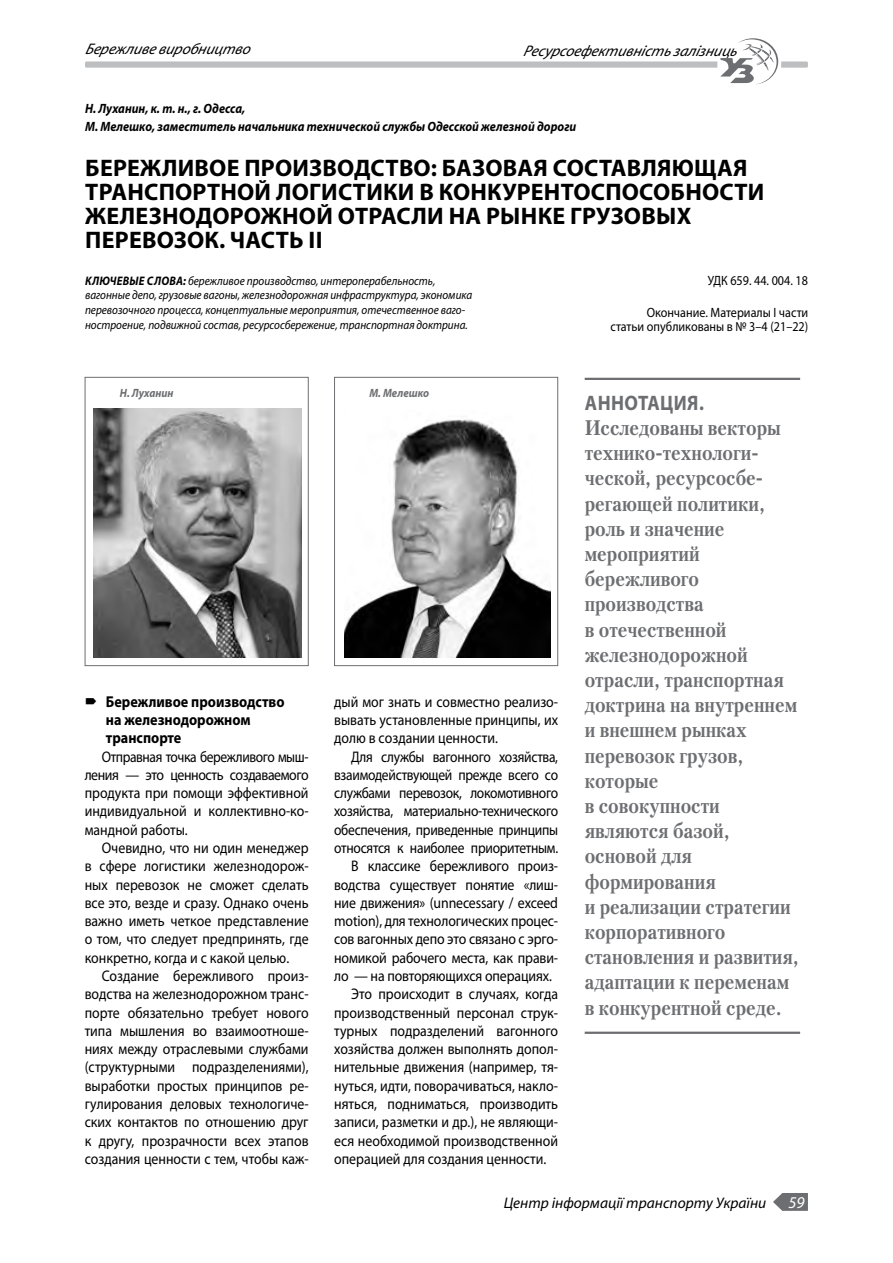
<style>
.page{position:relative;width:893px;height:1263px;background:#fff}
.page>*{position:absolute;margin:0;border:0;box-sizing:border-box;transform-origin:0 0}
.t1{font:700 24px/24px "Myriad Pro";letter-spacing:.01em;color:#000}
.t2{font:700 21px/25.2px "Petersburg C";color:#6d6e71;scale:.9 1}
.t3{font:700 21px "Myriad Pro";color:#6d6e71;scale:.9 1}
.t4{font:italic 16.5px "Myriad Pro";color:#fff}
.t5{font:700 15.75px/18.3px "Myriad Pro";color:#000;scale:.9 1}
.t6{font:15.3px/18.3px "Myriad Pro";letter-spacing:-.005em;color:#000;text-align:justify;scale:.9 1}
.t7{font:15.3px/18.3px "Myriad Pro";letter-spacing:-.005em;color:#000;text-align:justify;scale:.88 1}
.t8{font:italic 15.3px "Myriad Pro";color:#000}
.t9{font:italic 700 13.5px/18px "Myriad Pro";color:#000;scale:.9 1}
.t10{font:13.5px/13.5px "Myriad Pro";color:#000;text-align:right;scale:.9 1}
.t11{font:italic 12.3px/14.9px "Myriad Pro";color:#000;scale:.9 1}
.t12{font:italic 700 12px "Myriad Pro";color:#6d6e71;scale:.9 1}
.s1{font-weight:700}
</style>
<div class="page">
<div style="left:334px;top:377px;width:224px;height:289px;border:1px solid #6d6e71"></div>
<img style="left:344px;top:419px;width:206px;height:238px">
<div style="left:85px;top:377px;width:224px;height:289px;border:1px solid #6d6e71"></div>
<img style="left:94px;top:408px;width:208px;height:249px">
<hr style="left:585px;top:378px;width:215px;height:2px;background:#6d6e71">
<hr style="left:585px;top:1032px;width:215px;height:2px;background:#6d6e71">
<div style="left:85px;top:61px;width:723px;height:7px;background:#bcbec0;border-radius:2px"></div>
<div style="left:717px;top:60px;width:64px;height:9px;background:#fff;border-radius:2px"></div>
<svg style="left:720px;top:38px;width:58px;height:46px"></svg>
<svg style="left:773px;top:1193px;width:35px;height:18px"></svg>
<p class="t8" style="left:85px;top:39px;width:171px">Бережливевиробництво</p>
<p class="t8" style="left:523px;top:41px;width:220px">Ресурсоефективністьзалізниць</p>
<p class="t9" style="left:85px;top:99px;width:547px">Н. Луханин, к. т. н., г. Одесса,<br>М. Мелешко, заместитель начальника технической службы Одесской железной дороги</p>
<h1 class="t1" style="left:85px;top:156px;width:681px">Бережливое производство: базовая составляющая транспортной логистики в конкурентоспособности железнодорожной отрасли на рынке грузовых перевозок. Часть ІІ</h1>
<p class="t11" style="left:85px;top:273px;width:391px"><span class="s1">Ключевые слова:</span> бережливое производство, интероперабельность,</p>
<p class="t10" style="left:708px;top:274px;width:113px">УДК 659. 44. 004. 18</p>
<p class="t11" style="left:85px;top:288px;width:432px">вагонные депо, грузовые вагоны, железнодорожная инфраструктура, экономика перевозочного процесса, концептуальные мероприятия, отечественное ваго&shy;ностроение, подвижной состав, ресурсосбережение, транспортная доктрина.</p>
<p class="t10" style="left:610px;top:306px;width:221px">Окончание. Материалы І части статьи опубликованы в № 3–4 (21–22)</p>
<p class="t12" style="left:120px;top:385px;width:61px">Н. Луханин</p>
<p class="t12" style="left:369px;top:385px;width:68px">М. Мелешко</p>
<p class="t5" style="left:106px;top:692px;width:200px">Бережливое производство на железнодорожном транспорте</p>
<p class="t7" style="left:85px;top:747px;width:256px;text-indent:17px">Отправная точка бережливого мыш&shy;ления — это ценность создаваемого продукта при помощи эффективной индивидуальной и коллективно-ко&shy;мандной работы.</p>
<p class="t6" style="left:85px;top:838px;width:250px;text-indent:17px">Очевидно, что ни один менеджер в сфере логистики железнодорож&shy;ных перевозок не сможет сделать все это, везде и сразу. Однако очень важно иметь четкое представление о том, что следует предпринять, где конкретно, когда и с какой целью.</p>
<p class="t6" style="left:85px;top:966px;width:250px;text-indent:17px">Создание бережливого произ&shy;водства на железнодорожном транс&shy;порте обязательно требует нового типа мышления во взаимоотноше&shy;ниях между отраслевыми службами (структурными подразделениями), выработки простых принципов ре&shy;гулирования деловых технологиче&shy;ских контактов по отношению друг к другу, прозрачности всех этапов создания ценности с тем, чтобы каж-</p>
<p class="t6" style="left:334px;top:692px;width:250px">дый мог знать и совместно реализо&shy;вывать установленные принципы, их долю в создании ценности.</p>
<p class="t7" style="left:351px;top:747px;width:237px">Для службы вагонного хозяйства,</p>
<p class="t7" style="left:334px;top:765px;width:256px">взаимодействующей прежде всего со</p>
<p class="t7" style="left:334px;top:784px;width:256px">службами перевозок, локомотивного</p>
<p class="t7" style="left:334px;top:802px;width:256px">хозяйства, материально-технического</p>
<p class="t7" style="left:334px;top:820px;width:256px">обеспечения, приведенные принципы</p>
<p class="t7" style="left:334px;top:838px;width:256px">относятся к наиболее приоритетным.</p>
<p class="t6" style="left:351px;top:857px;width:231px">В классике бережливого произ-</p>
<p class="t6" style="left:334px;top:875px;width:250px">водства существует понятие «лиш-</p>
<p class="t6" style="left:334px;top:893px;width:250px">ние движения» (unnecessary / exceed</p>
<p class="t6" style="left:334px;top:912px;width:250px">motion), для технологических процес-</p>
<p class="t6" style="left:334px;top:930px;width:250px">сов вагонных депо это связано с эрго-</p>
<p class="t6" style="left:334px;top:948px;width:250px">номикой рабочего места, как прави-</p>
<p class="t6" style="left:334px;top:966px;width:243px">ло — на повторяющихся операциях.</p>
<p class="t6" style="left:351px;top:985px;width:231px">Это происходит в случаях, когда</p>
<p class="t6" style="left:334px;top:1003px;width:250px">производственный персонал струк-</p>
<p class="t6" style="left:334px;top:1021px;width:250px">турных подразделений вагонного</p>
<p class="t6" style="left:334px;top:1040px;width:250px">хозяйства должен выполнять допол-</p>
<p class="t6" style="left:334px;top:1058px;width:250px">нительные движения (например, тя-</p>
<p class="t6" style="left:334px;top:1076px;width:250px">нуться, идти, поворачиваться, накло-</p>
<p class="t6" style="left:334px;top:1094px;width:250px">няться, подниматься, производить</p>
<p class="t6" style="left:334px;top:1113px;width:250px">записи, разметки и др.), не являющи-</p>
<p class="t6" style="left:334px;top:1131px;width:250px">еся необходимой производственной</p>
<p class="t6" style="left:334px;top:1149px;width:237px">операцией для создания ценности.</p>
<h2 class="t3" style="left:585px;top:389px;width:15px">АННОТА</h2>
<h2 class="t3" style="left:660px;top:389px;width:50px">ЦИЯ.</h2>
<p class="t2" style="left:585px;top:415px;width:240px">Исследованы векторы технико-технологи&shy;ческой, ресурсосбе&shy;регающей политики, роль и значение мероприятий бережливого производства<br>в отечественной железнодорожной отрасли, транспортная доктрина на внутреннем и внешнем рынках перевозок грузов, которые<br>в совокупности являются базой, основой для формирования<br>и реализации стратегии корпоративного становления и развития, адаптации к переменам в конкурентной среде.</p>
<p class="t8" style="left:504px;top:1193px;width:264px">Центр інформації транспорту України</p>
<p class="t4" style="left:788px;top:1192px;width:18px">59</p>
</div>
